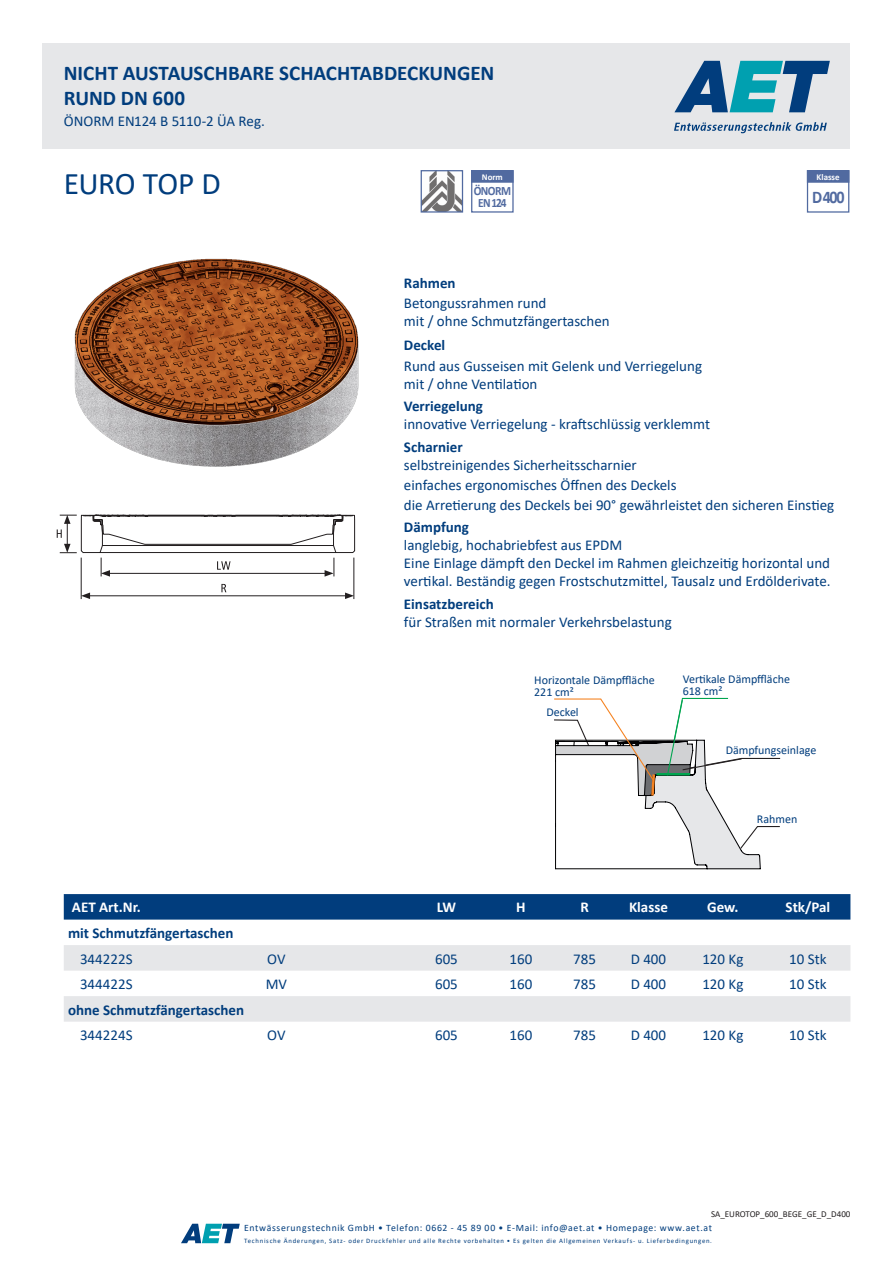
<style>
.page{position:relative;width:893px;height:1263px;background:#fff}
.page>*{position:absolute;margin:0;border:0;box-sizing:border-box;transform-origin:0 0}
.t1{font:31.5px "Calibri";letter-spacing:-.015em;color:#013d7d}
.t2{font:700 21px "Calibri";color:#013d7d}
.Lauftext-NEU{font:700 17.85px "Calibri";color:#516aa0;scale:.9 1}
.t3{font:15px/18px "Calibri";color:#013d7d}
.t4{font:700 15px "Calibri";color:#013d7d}
.t5{font:700 15px "Calibri";color:#fff}
.Lauftext-NEU-2{font:700 12.75px/12.8px "Calibri";letter-spacing:-.05em;color:#516aa0;text-align:center;scale:.9 1}
.t6{font:12px/12px "Calibri";color:#013d7d}
.t7{font:9.75px "Calibri";letter-spacing:.065em;color:#013d7d}
.t8{font:9px "Calibri";color:#231f20}
.t9{font:700 8.85px "Calibri";color:#fff}
.t10{font:6.75px "Calibri";letter-spacing:.105em;color:#013d7d}
.s1{font-weight:700}
</style>
<div class="page">
<div style="left:43px;top:43px;width:807px;height:105px;background:#e6e7e9"></div>
<img style="left:74px;top:258px;width:285px;height:209px">
<img style="left:423px;top:172px;width:38px;height:39px">
<div style="left:421px;top:170px;width:42px;height:43px;border:1px solid #516aa0"></div>
<div style="left:471px;top:170px;width:43px;height:43px;border:1px solid #516aa0"></div>
<div style="left:472px;top:171px;width:41px;height:11px;background:#516aa0"></div>
<div style="left:471px;top:170px;width:43px;height:13px;border:1px solid #516aa0"></div>
<div style="left:64px;top:894px;width:786px;height:25px;background:#013d7d"></div>
<svg style="left:64px;top:945px;width:786px;height:77px;fill:#e6e7e9"></svg>
<div style="left:807px;top:170px;width:42px;height:43px;border:1px solid #516aa0"></div>
<div style="left:807px;top:171px;width:42px;height:11px;background:#516aa0"></div>
<div style="left:807px;top:170px;width:42px;height:13px;border:1px solid #516aa0"></div>
<svg style="left:181px;top:1224px;width:59px;height:19px"></svg>
<svg style="left:674px;top:61px;width:156px;height:51px"></svg>
<svg style="left:674px;top:122px;width:153px;height:11px"></svg>
<hr style="left:81px;top:558px;width:1px;height:41px;background:#231f20">
<hr style="left:354px;top:558px;width:1px;height:41px;background:#231f20">
<hr style="left:88px;top:595px;width:259px;height:1px;background:#231f20">
<svg style="left:81px;top:592px;width:9px;height:7px"></svg>
<svg style="left:345px;top:592px;width:9px;height:7px"></svg>
<svg style="left:221px;top:584px;width:5px;height:8px"></svg>
<svg style="left:57px;top:514px;width:299px;height:63px"></svg>
<svg style="left:554px;top:697px;width:227px;height:172px"></svg>
<p class="t2" style="left:64px;top:58px;width:432px">NICHT AUSTAUSCHBARE SCHACHTABDECKUNGEN</p>
<p class="t2" style="left:64px;top:83px;width:123px">RUND DN 600</p>
<p class="t3" style="left:64px;top:111px;width:203px">ÖNORM EN124 B 5110-2 ÜA Reg.</p>
<p class="t1" style="left:64px;top:161px;width:159px">EURO TOP D</p>
<p class="t9" style="left:482px;top:171px;width:23px">Norm</p>
<p class="Lauftext-NEU-2" style="left:474px;top:184px;width:43px">ÖNORM<br>EN 124</p>
<p class="t9" style="left:817px;top:171px;width:25px">Klasse</p>
<p class="Lauftext-NEU" style="left:812px;top:184px;width:38px">D 400</p>
<p class="t4" style="left:404px;top:272px;width:53px">Rahmen</p>
<p class="t3" style="left:404px;top:293px;width:207px">Betongussrahmen rund<br>mit / ohne Schmutzfängertaschen</p>
<p class="t4" style="left:404px;top:335px;width:43px">Deckel</p>
<p class="t3" style="left:404px;top:356px;width:300px">Rund aus Gusseisen mit Gelenk und Verriegelung mit / ohne Ventilation</p>
<p class="t3" style="left:404px;top:397px;width:308px"><span class="s1">Verriegelung<br></span>innovative Verriegelung - kraftschlüssig verklemmt</p>
<p class="t3" style="left:404px;top:437px;width:234px"><span class="s1">Scharnier<br></span>selbstreinigendes Sicherheitsscharnier</p>
<p class="t3" style="left:404px;top:475px;width:274px">einfaches ergonomisches Öffnen des Deckels</p>
<p class="t3" style="left:404px;top:493px;width:432px;line-height:22.5px">die Arretierung des Deckels bei 90° gewährleistet den sicheren Einstieg<br><span class="s1">Dämpfung</span></p>
<p class="t3" style="left:404px;top:536px;width:428px">langlebig, hochabriebfest aus EPDM<br>Eine Einlage dämpft den Deckel im Rahmen gleichzeitig horizontal und vertikal. Beständig gegen Frostschutzmittel, Tausalz und Erdölderivate.</p>
<p class="t3" style="left:404px;top:594px;width:269px"><span class="s1">Einsatzbereich<br></span>für Straßen mit normaler Verkehrsbelastung</p>
<p class="t6" style="left:534px;top:674px;width:122px">Horizontale Dämpffläche<br>221 cm²</p>
<p class="t6" style="left:546px;top:706px;width:34px">Deckel</p>
<p class="t6" style="left:683px;top:673px;width:109px">Vertikale Dämpffläche<br>618 cm²</p>
<p class="t6" style="left:726px;top:744px;width:92px">Dämpfungseinlage</p>
<p class="t6" style="left:757px;top:812px;width:42px">Rahmen</p>
<p class="t5" style="left:72px;top:897px;width:70px">AET Art.Nr.</p>
<p class="t5" style="left:437px;top:897px;width:21px">LW</p>
<p class="t5" style="left:516px;top:897px;width:11px">H</p>
<p class="t5" style="left:580px;top:897px;width:10px">R</p>
<p class="t5" style="left:629px;top:897px;width:40px">Klasse</p>
<p class="t5" style="left:707px;top:897px;width:33px">Gew.</p>
<p class="t5" style="left:786px;top:897px;width:46px">Stk/Pal</p>
<p class="t4" style="left:68px;top:922px;width:167px">mit Schmutzfängertaschen</p>
<p class="t3" style="left:80px;top:949px;width:54px">344222S</p>
<p class="t3" style="left:267px;top:949px;width:20px">OV</p>
<p class="t3" style="left:435px;top:949px;width:24px">605</p>
<p class="t3" style="left:509px;top:949px;width:24px">160</p>
<p class="t3" style="left:573px;top:949px;width:24px">785</p>
<p class="t3" style="left:631px;top:949px;width:37px">D 400</p>
<p class="t3" style="left:702px;top:949px;width:43px">120 Kg</p>
<p class="t3" style="left:789px;top:949px;width:39px">10 Stk</p>
<p class="t3" style="left:80px;top:975px;width:54px">344422S</p>
<p class="t3" style="left:266px;top:975px;width:23px">MV</p>
<p class="t3" style="left:435px;top:975px;width:24px">605</p>
<p class="t3" style="left:509px;top:975px;width:24px">160</p>
<p class="t3" style="left:573px;top:975px;width:24px">785</p>
<p class="t3" style="left:631px;top:975px;width:37px">D 400</p>
<p class="t3" style="left:702px;top:975px;width:43px">120 Kg</p>
<p class="t3" style="left:789px;top:975px;width:39px">10 Stk</p>
<p class="t4" style="left:68px;top:999px;width:178px">ohne Schmutzfängertaschen</p>
<p class="t3" style="left:80px;top:1026px;width:54px">344224S</p>
<p class="t3" style="left:267px;top:1026px;width:20px">OV</p>
<p class="t3" style="left:435px;top:1026px;width:24px">605</p>
<p class="t3" style="left:509px;top:1026px;width:24px">160</p>
<p class="t3" style="left:573px;top:1026px;width:24px">785</p>
<p class="t3" style="left:631px;top:1026px;width:37px">D 400</p>
<p class="t3" style="left:702px;top:1026px;width:43px">120 Kg</p>
<p class="t3" style="left:789px;top:1026px;width:39px">10 Stk</p>
<p class="t8" style="left:711px;top:1208px;width:141px">SA_EUROTOP_600_BEGE_GE_D_D400</p>
<p class="t7" style="left:244px;top:1220px;width:469px">Entwässerungstechnik GmbH • Telefon: 0662 - 45 89 00 • E-Mail: info@aet.at • Homepage: www.aet.at</p>
<p class="t10" style="left:244px;top:1236px;width:469px">Technische Änderungen, Satz- oder Druckfehler und alle Rechte vorbehalten • Es gelten die Allgemeinen Verkaufs- u. Lieferbedingungen.</p>
</div>
